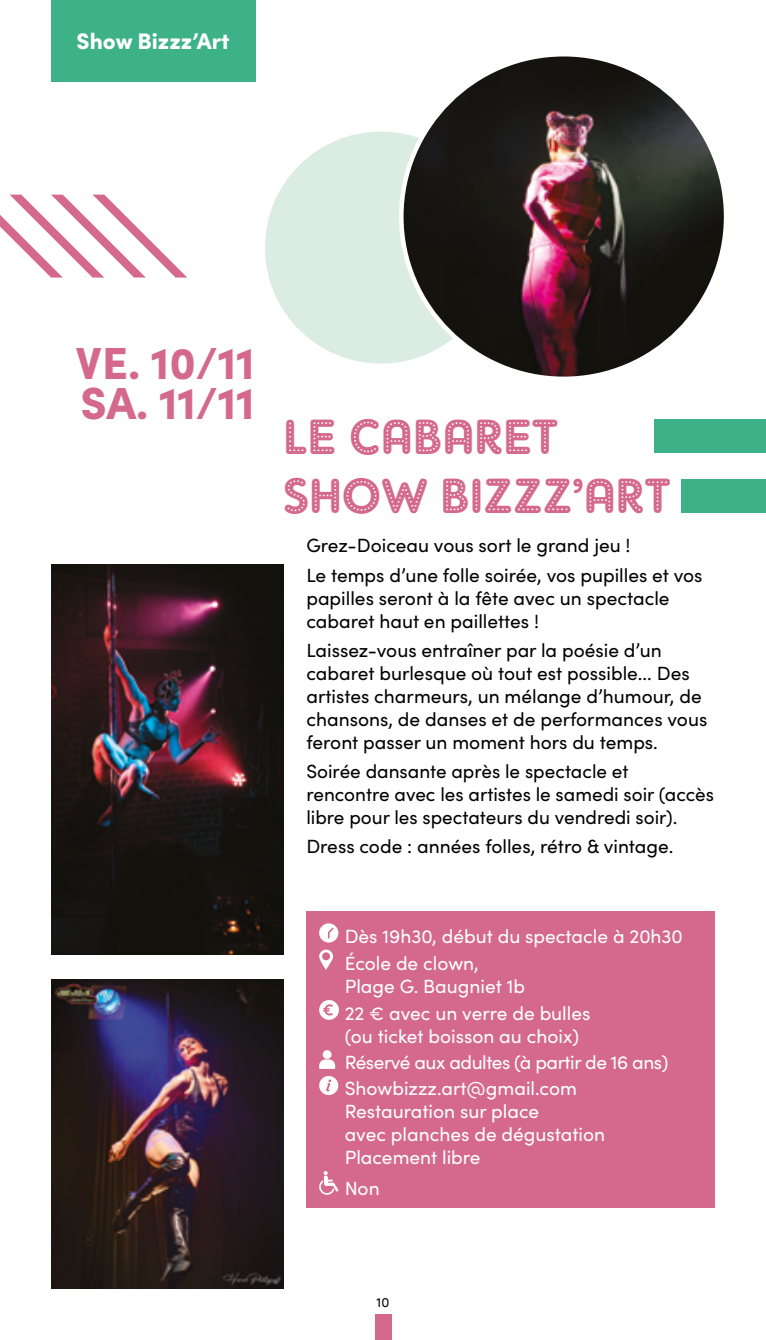
<style>
.page{position:relative;width:766px;height:1340px;background:#fff}
.page>*{position:absolute;margin:0;border:0;box-sizing:border-box;transform-origin:0 0}
.t1{font:49.5px/59.4px "Adam Gorry Lights";color:#d4698d}
.t2{font:900 45px/40.5px "Sofia Pro";color:#d4698d}
.t3{font:900 22.5px "Sofia Pro";color:#fff}
.t4{font:19.12px/22.9px "Sofia Pro";color:#000}
.t5{font:19.12px/26.1px "Sofia Pro";color:#fff}
.t6{font:13.5px "Sofia Pro";color:#000}
</style>
<div class="page">
<div style="left:681px;top:479px;width:84px;height:33px;background:#3db289"></div>
<div style="left:654px;top:419px;width:111px;height:34px;background:#3db289"></div>
<div style="left:265px;top:131px;width:232px;height:232px;background:#dbede3;border-radius:50%"></div>
<img style="left:401px;top:54px;width:324px;height:325px;border-radius:162px">
<div style="left:306px;top:910px;width:408px;height:297px;background:#d4698d"></div>
<svg style="left:319px;top:923px;width:19px;height:19px"></svg>
<svg style="left:319px;top:949px;width:14px;height:21px"></svg>
<svg style="left:319px;top:1000px;width:20px;height:19px"></svg>
<div style="left:322px;top:1050px;width:9px;height:8px;background:#fff;border-radius:50%"></div>
<svg style="left:319px;top:1059px;width:16px;height:9px"></svg>
<div style="left:319px;top:1075px;width:19px;height:20px;background:#fff;border-radius:50%"></div>
<svg style="left:326px;top:1079px;width:5px;height:12px"></svg>
<svg style="left:319px;top:1171px;width:19px;height:24px"></svg>
<img style="left:51px;top:979px;width:232px;height:309px">
<img style="left:51px;top:564px;width:232px;height:390px">
<div style="left:374px;top:1314px;width:17px;height:25px;background:#d4698d"></div>
<div style="left:51px;top:0;width:204px;height:81px;background:#3db289"></div>
<svg style="left:0;top:195px;width:187px;height:82px"></svg>
<p class="t3" style="left:77px;top:23px;width:154px">Show Bizzz’Art</p>
<h2 class="t2" style="left:76px;top:338px;width:180px">VE. 10/11<br>SA. 11/11</h2>
<h1 class="t1" style="left:283px;top:406px;width:388px">LE CABARET<br>SHOW BIZZZ’ART</h1>
<p class="t4" style="left:306px;top:530px;width:397px;line-height:29.2px">Grez-Doiceau vous sort le grand jeu !<br>Le temps d’une folle soirée, vos pupilles et vos</p>
<p class="t4" style="left:306px;top:585px;width:364px">papilles seront à la fête avec un spectacle cabaret haut en paillettes !</p>
<p class="t4" style="left:306px;top:637px;width:402px">Laissez-vous entraîner par la poésie d’un cabaret burlesque où tout est possible... Des artistes charmeurs, un mélange d’humour, de chansons, de danses et de performances vous feront passer un moment hors du temps.</p>
<p class="t4" style="left:306px;top:759px;width:409px">Soirée dansante après le spectacle et rencontre avec les artistes le samedi soir (accès libre pour les spectateurs du vendredi soir).</p>
<p class="t4" style="left:306px;top:834px;width:368px">Dress code : années folles, rétro &amp; vintage.</p>
<p class="t5" style="left:344px;top:921px;width:339px;line-height:27.4px">Dès 19h30, début du spectacle à 20h30<br>École de clown,</p>
<p class="t5" style="left:344px;top:971px;width:247px;line-height:26.8px">Plage G. Baugniet 1b<br>22 € avec un verre de bulles</p>
<p class="t5" style="left:344px;top:1022px;width:325px">(ou ticket boisson au choix)<br>Réservé aux adultes (à partir de 16 ans)<br>Showbizzz.art@gmail.com</p>
<p class="t5" style="left:344px;top:1098px;width:262px;line-height:22.9px">Restauration sur place<br>avec planches de dégustation<br>Placement libre</p>
<p class="t5" style="left:344px;top:1173px;width:36px">Non</p>
<p class="t6" style="left:376px;top:1291px;width:14px">10</p>
</div>
